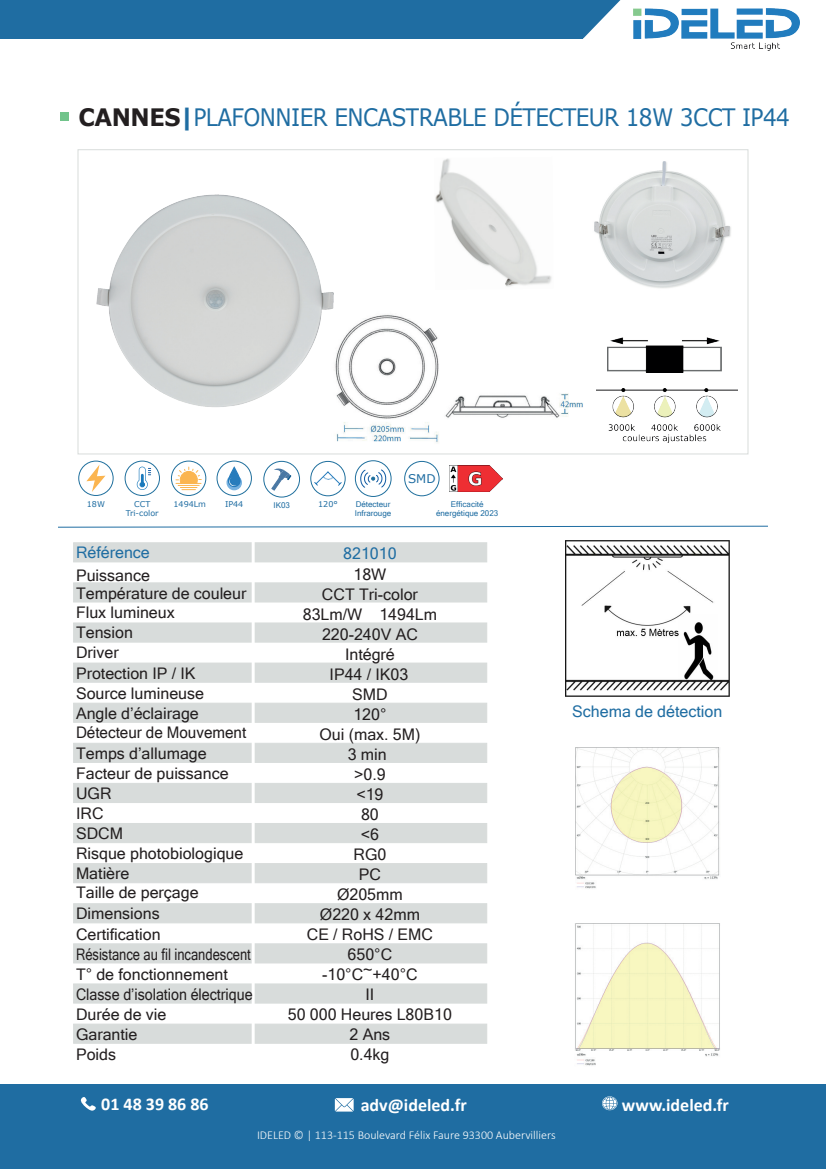
<style>
.page{position:relative;width:826px;height:1169px;background:#fff}
.page>*{position:absolute;margin:0;border:0;box-sizing:border-box;transform-origin:0 0}
.t1{font:24px "Verdana";letter-spacing:-.025em;color:#1f6da2;scale:.9 1}
.t2{font:700 18px "Calibri";color:#fff}
.t3{font:16px/20px "Microsoft Sans Serif";color:#231f20}
.t4{font:16px/20px "Microsoft Sans Serif";color:#231f20;scale:.89 1}
.t5{font:16px "Microsoft Sans Serif";color:#1f6da2}
.t6{font:16px "Microsoft Sans Serif";color:#231f20;scale:.95 1}
.t7{font:300 12px "Calibri";color:#fff}
.t8{font:12px "Verdana";color:#1f6da2}
.t9{font:8px/9.6px "Microsoft Sans Serif";color:#1f6da2}
.t10{font:8px/9.6px "Verdana";color:#1f6da2;text-align:center}
.s1{font-weight:700;color:#231f20}
.s2{font-weight:700}
</style>
<div class="page">
<div style="left:73px;top:1024px;width:414px;height:20px;background:#d8dcdb"></div>
<div style="left:73px;top:943px;width:414px;height:20px;background:#d8dcdb"></div>
<div style="left:73px;top:983px;width:414px;height:21px;background:#d8dcdb;border:1px solid #d8dcdb"></div>
<div style="left:73px;top:903px;width:414px;height:20px;background:#d8dcdb"></div>
<div style="left:0;top:0;width:583px;height:38px;background:#1f6da2"></div>
<svg style="left:583px;top:0;width:37px;height:38px"></svg>
<img style="left:633px;top:8px;width:167px;height:42px">
<div style="left:0;top:1084px;width:826px;height:85px;background:#1f6da2"></div>
<svg style="left:335px;top:1098px;width:19px;height:14px"></svg>
<svg style="left:602px;top:1096px;width:15px;height:14px"></svg>
<svg style="left:80px;top:1097px;width:16px;height:14px"></svg>
<div style="left:60px;top:112px;width:9px;height:9px;background:#71c48b"></div>
<svg style="left:58px;top:525px;width:710px;height:3px"></svg>
<div style="left:73px;top:542px;width:414px;height:20px;background:#d8dcdb"></div>
<div style="left:73px;top:582px;width:414px;height:21px;background:#d8dcdb;border:1px solid #d8dcdb"></div>
<div style="left:73px;top:622px;width:414px;height:21px;background:#d8dcdb;border:1px solid #d8dcdb"></div>
<div style="left:73px;top:663px;width:414px;height:20px;background:#d8dcdb"></div>
<div style="left:73px;top:703px;width:414px;height:20px;background:#d8dcdb"></div>
<div style="left:73px;top:743px;width:414px;height:20px;background:#d8dcdb"></div>
<div style="left:73px;top:783px;width:414px;height:20px;background:#d8dcdb"></div>
<div style="left:73px;top:823px;width:414px;height:20px;background:#d8dcdb"></div>
<div style="left:73px;top:863px;width:414px;height:20px;background:#d8dcdb"></div>
<hr style="left:252px;top:535px;width:3px;height:516px;background:#fff">
<div style="left:404px;top:461px;width:35px;height:35px;border:1px solid #1f6f9d;border-radius:50%"></div>
<div style="left:78px;top:461px;width:35px;height:35px;border:1px solid #1f6f9d;border-radius:50%"></div>
<svg style="left:86px;top:465px;width:19px;height:27px"></svg>
<div style="left:125px;top:461px;width:35px;height:35px;border:1px solid #1f6f9d;border-radius:50%"></div>
<svg style="left:137px;top:467px;width:14px;height:23px"></svg>
<div style="left:171px;top:461px;width:35px;height:35px;border:1px solid #1f6f9d;border-radius:50%"></div>
<svg style="left:175px;top:466px;width:27px;height:24px"></svg>
<div style="left:217px;top:461px;width:35px;height:35px;border:1px solid #1f6f9d;border-radius:50%"></div>
<svg style="left:226px;top:466px;width:16px;height:24px"></svg>
<div style="left:311px;top:461px;width:34px;height:35px;border:1px solid #1f6f9d;border-radius:50%"></div>
<svg style="left:313px;top:471px;width:30px;height:16px"></svg>
<img style="left:450px;top:466px;width:53px;height:26px">
<img style="left:96px;top:194px;width:238px;height:213px">
<img style="left:596px;top:388px;width:141px;height:54px">
<img style="left:607px;top:337px;width:114px;height:36px">
<img style="left:331px;top:312px;width:252px;height:131px">
<img style="left:435px;top:158px;width:117px;height:129px">
<img style="left:594px;top:161px;width:137px;height:127px">
<div style="left:355px;top:461px;width:36px;height:36px;border:1px solid #1f6f9d;border-radius:50%"></div>
<svg style="left:359px;top:469px;width:28px;height:20px"></svg>
<img style="left:575px;top:747px;width:145px;height:142px">
<img style="left:575px;top:923px;width:145px;height:143px">
<img style="left:566px;top:541px;width:164px;height:155px">
<div style="left:264px;top:461px;width:36px;height:36px;border:1px solid #1f6f9d;border-radius:50%"></div>
<svg style="left:271px;top:469px;width:20px;height:22px"></svg>
<h1 class="t1" style="left:78px;top:101px;width:792px"><span class="s1">CANNES</span><span class="s2">|</span>PLAFONNIER ENCASTRABLE DÉTECTEUR 18W 3CCT IP44</h1>
<p class="t10" style="left:87px;top:499px;width:20px">18W</p>
<p class="t10" style="left:126px;top:499px;width:34px">CCT<br>Tri-color</p>
<p class="t10" style="left:174px;top:499px;width:34px">1494Lm</p>
<p class="t10" style="left:225px;top:499px;width:20px">IP44</p>
<p class="t10" style="left:318px;top:499px;width:21px">120°</p>
<p class="t9" style="left:273px;top:500px;width:18px">IK03</p>
<p class="t9" style="left:355px;top:499px;width:38px">Détecteur<br>Infrarouge</p>
<p class="t8" style="left:408px;top:471px;width:29px">SMD</p>
<p class="t9" style="left:436px;top:499px;width:64px;text-align:center">Efficacité énergétique 2023</p>
<p class="t5" style="left:76px;top:542px;width:75px">Référence</p>
<p class="t3" style="left:76px;top:566px;width:172px;line-height:17.6px">Puissance<br>Température de couleur</p>
<p class="t3" style="left:76px;top:622px;width:59px">Tension</p>
<p class="t3" style="left:76px;top:663px;width:130px">Protection IP / IK<br>Source lumineuse<br>Angle d’éclairage</p>
<p class="t3" style="left:76px;top:602px;width:100px">Flux lumineux</p>
<p class="t3" style="left:76px;top:642px;width:44px">Driver</p>
<p class="t6" style="left:76px;top:722px;width:181px">Détecteur de Mouvement</p>
<p class="t3" style="left:76px;top:743px;width:132px">Temps d’allumage</p>
<p class="t3" style="left:76px;top:763px;width:154px">Facteur de puissance</p>
<p class="t3" style="left:76px;top:782px;width:37px;line-height:20.7px">UGR<br>IRC</p>
<p class="t3" style="left:76px;top:823px;width:49px">SDCM</p>
<p class="t3" style="left:76px;top:843px;width:169px">Risque photobiologique</p>
<p class="t3" style="left:76px;top:863px;width:55px">Matière</p>
<p class="t3" style="left:76px;top:903px;width:176px">Dimensions<br>Certification<br>Résistance au fil incandescent</p>
<p class="t4" style="left:76px;top:984px;width:200px">Classe d’isolation électrique<br>Durée de vie<br>Garantie</p>
<p class="t3" style="left:76px;top:882px;width:124px">Taille de perçage</p>
<p class="t3" style="left:76px;top:964px;width:153px">T° de fonctionnement</p>
<p class="t3" style="left:76px;top:1044px;width:42px">Poids</p>
<p class="t5" style="left:343px;top:542px;width:55px">821010</p>
<p class="t3" style="left:288px;top:564px;width:165px;text-align:center">18W<br>CCT Tri-color<br>83Lm/W 1494Lm<br>220-240V AC<br>Intégré<br>IP44 / IK03<br>SMD<br>120°<br>Oui (max. 5M)<br>3 min<br>&gt;0.9<br>&lt;19<br>80<br>&lt;6<br>RG0<br>PC<br>Ø205mm<br>Ø220 x 42mm<br>CE / RoHS / EMC<br>650°C<br>-10°C~+40°C<br>II<br>50 000 Heures L80B10<br>2 Ans<br>0.4kg</p>
<p class="t5" style="left:572px;top:701px;width:152px">Schema de détection</p>
<p class="t2" style="left:101px;top:1092px;width:109px">01 48 39 86 86</p>
<p class="t2" style="left:361px;top:1092px;width:108px">adv@ideled.fr</p>
<p class="t2" style="left:622px;top:1092px;width:109px">www.ideled.fr</p>
<p class="t7" style="left:257px;top:1128px;width:300px">IDELED © | 113-115 Boulevard Félix Faure 93300 Aubervilliers</p>
</div>
